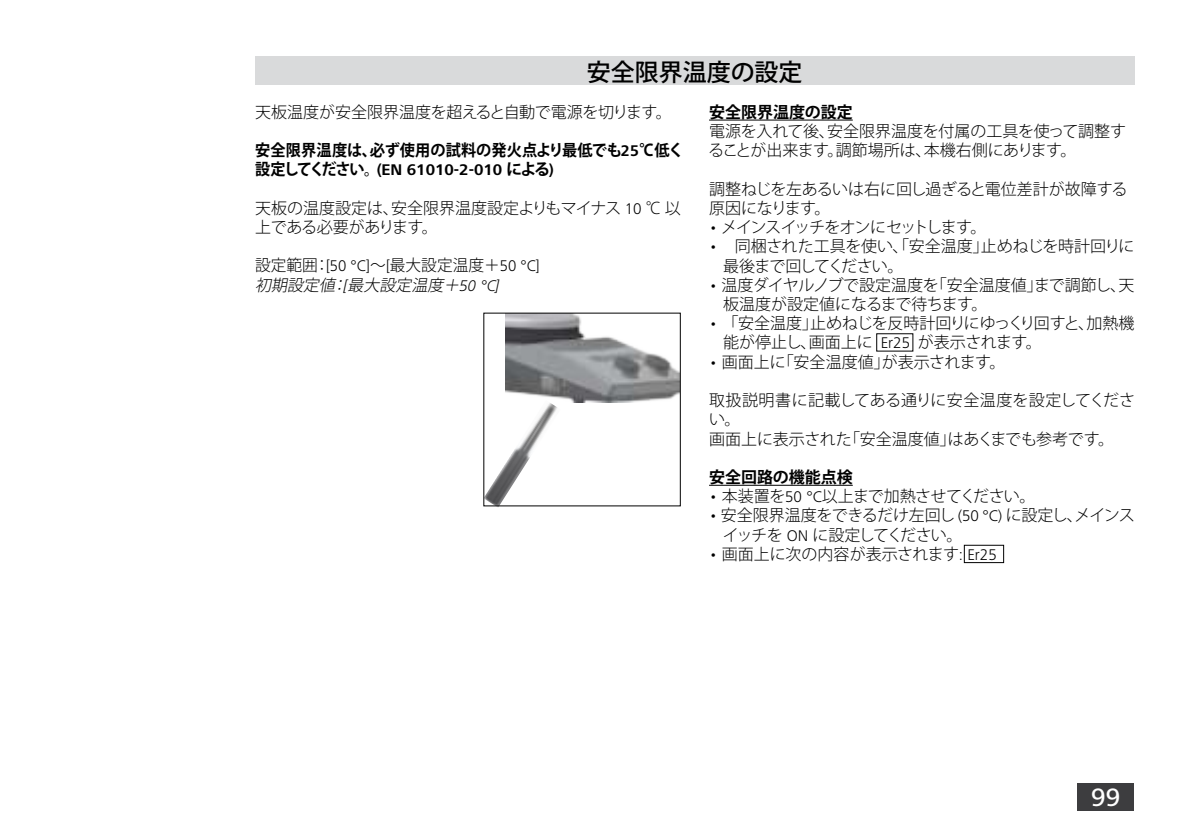
<style>
.page{position:relative;width:1191px;height:840px;background:#fff}
.page>*{position:absolute;margin:0;border:0;box-sizing:border-box;transform-origin:0 0}
.t1{font:500 26px "Frutiger Next IKA";color:#fff}
.t2{font:500 24px "Koz Go Pro";color:#000}
.t3{font:300 16px/19.2px "Koz Go Pro";letter-spacing:-.01em;color:#000}
.t4{font:300 16px/19.2px "Koz Go Pro";letter-spacing:-.03em;color:#000}
.t5{font:700 16px "Koz Go Pro";color:#000;scale:.95 1}
.t6{font:700 16px "Frutiger Next IKA";color:#000}
.t7{font:300 16px "Koz Go Pro";letter-spacing:-.08em;color:#000}
.t8{font:700 16px "Koz Go Pro";color:#000}
.s1{font-family:"Frutiger Next IKA"}
.s2{font-family:"Koz Go Pro"}
.s3{font-style:italic}
.s4{font-family:"Frutiger Next IKA";font-style:italic}
</style>
<div class="page">
<div style="left:1077px;top:782px;width:57px;height:28px;background:#3d3d3f"></div>
<div style="left:255px;top:57px;width:879px;height:28px;background:#d9dadb"></div>
<hr style="left:709px;top:120px;width:143px;height:1px;background:#000">
<hr style="left:709px;top:484px;width:143px;height:1px;background:#000">
<div style="left:964px;top:544px;width:39px;height:18px;border:1px solid #000"></div>
<img style="left:505px;top:315px;width:173px;height:87px">
<img style="left:483px;top:400px;width:77px;height:107px">
<h2 class="t2" style="left:587px;top:56px;width:217px">安全限界温度の設定</h2>
<p class="t3" style="left:255px;top:102px;width:418px">天板温度が安全限界温度を超えると自動で電源を切ります。</p>
<p class="t5" style="left:255px;top:140px;width:452px">安全限界温度は、必ず使用の試料の発火点より最低でも<span class="s1">25</span>℃低く</p>
<p class="t6" style="left:255px;top:161px;width:300px"><span class="s2">設定してください。</span>(EN 61010-2-010 <span class="s2">による</span>)</p>
<p class="t3" style="left:255px;top:198px;width:427px">天板の温度設定は、安全限界温度設定よりもマイナス <span class="s1">10</span> ℃ 以上である必要があります。</p>
<p class="t3" style="left:255px;top:256px;width:286px">設定範囲：<span class="s1">[50 °C]</span>～<span class="s1">[</span>最大設定温度＋<span class="s1">50 °C]</span><span class="s3">初期設定値：</span><span class="s4">[</span><span class="s3">最大設定温度＋</span><span class="s4">5 0 ° C]</span></p>
<p class="t8" style="left:709px;top:101px;width:145px">安全限界温度の設定</p>
<p class="t3" style="left:708px;top:121px;width:419px">電源を入れて後、安全限界温度を付属の工具を使って調整することが出来ます。調節場所は、本機右側にあります。</p>
<p class="t3" style="left:709px;top:179px;width:420px">調整ねじを左あるいは右に回し過ぎると電位差計が故障する原因になります。</p>
<p class="t7" style="left:709px;top:216px;width:279px"><span class="s1">•</span> メインスイッチをオンにセットします。</p>
<p class="t3" style="left:723px;top:237px;width:413px;text-indent:-14px"><span class="s1">•</span> 同梱された工具を使い、「安全温度」止めねじを時計回りに最後まで回してください。</p>
<p class="t3" style="left:723px;top:275px;width:413px;text-indent:-14px"><span class="s1">•</span> 温度ダイヤルノブで設定温度を「安全温度値」まで調節し、天板温度が設定値になるまで待ちます。</p>
<p class="t3" style="left:723px;top:313px;width:413px;text-indent:-14px"><span class="s1">•</span> 「安全温度」止めねじを反時計回りにゆっくり回すと、加熱機能が停止し、画面上に <span class="s1">Er25</span> が表示されます。</p>
<p class="t3" style="left:709px;top:352px;width:298px"><span class="s1">•</span> 画面上に「安全温度値」が表示されます。</p>
<p class="t3" style="left:709px;top:390px;width:428px">取扱説明書に記載してある通りに安全温度を設定してください。<br>画面上に表示された「安全温度値」はあくまでも参考です。</p>
<p class="t8" style="left:709px;top:466px;width:145px">安全回路の機能点検</p>
<p class="t4" style="left:709px;top:486px;width:328px"><span class="s1">•</span> 本装置を<span class="s1">50 °C</span>以上まで加熱させてください。</p>
<p class="t4" style="left:723px;top:505px;width:413px;text-indent:-14px"><span class="s1">•</span> 安全限界温度をできるだけ左回し <span class="s1">(50 °C)</span> に設定し、メインスイッチを <span class="s1">ON</span> に設定してください。</p>
<p class="t3" style="left:709px;top:544px;width:289px"><span class="s1">•</span> 画面上に次の内容が表示されます<span class="s1">: Er25</span></p>
<h1 class="t1" style="left:1091px;top:786px;width:31px">99</h1>
</div>
